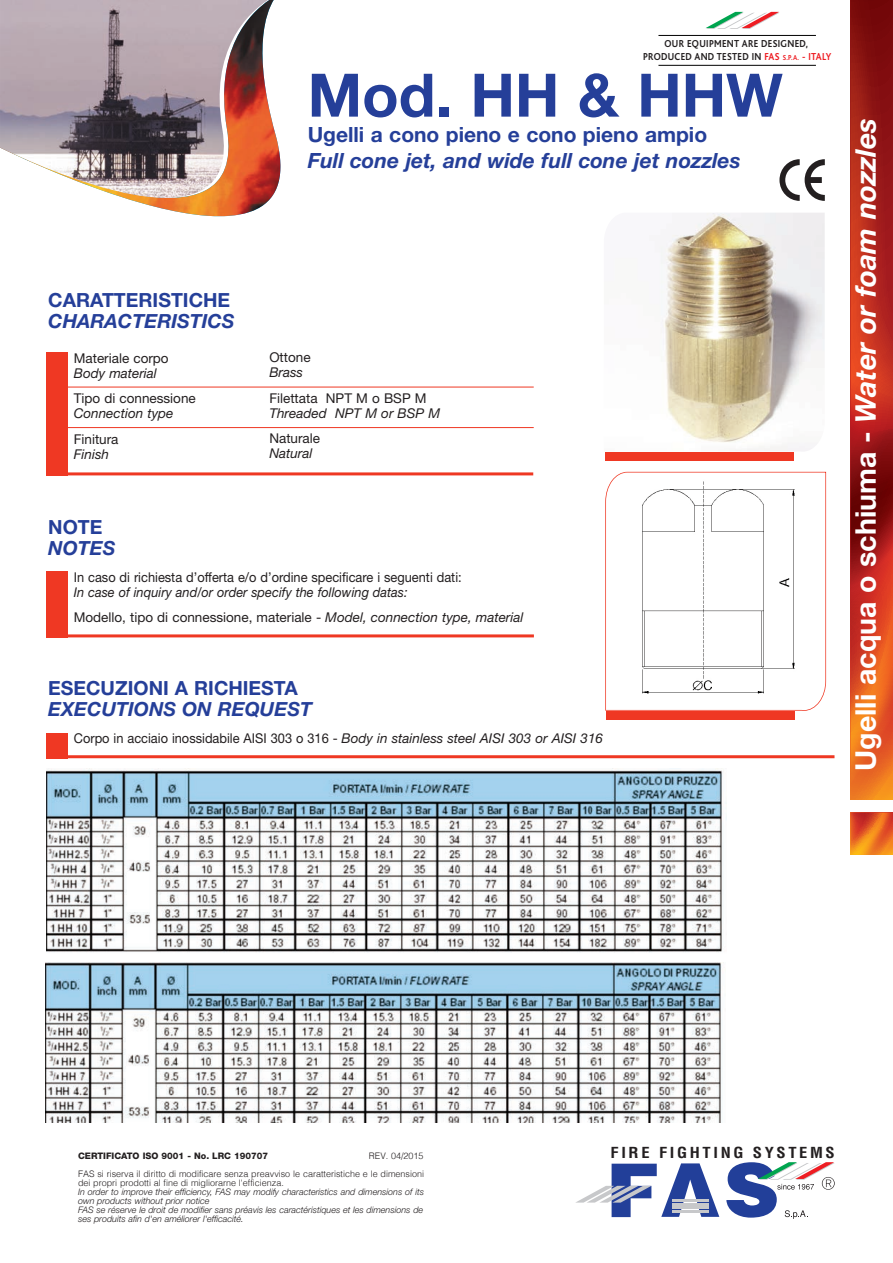
<style>
.page{position:relative;width:893px;height:1263px;background:#fff}
.page>*{position:absolute;margin:0;border:0;box-sizing:border-box;transform-origin:0 0}
.t1{font:700 60px "Helvetica Neue";color:#253f99}
.t2{font:700 28.5px "Helvetica Neue";color:#fff}
.t3{font:italic 700 21px "Helvetica Neue";color:#253f99}
.t4{font:700 21px "Helvetica Neue";color:#253f99}
.t5{font:700 19.5px "Helvetica Neue";color:#253f99}
.t6{font:italic 700 19.5px "Helvetica Neue";color:#253f99}
.t7{font:700 condensed 14.85px "Helvetica";letter-spacing:.16em;color:#231f20;scale:1.11 1}
.t8{font:13.5px "Helvetica Neue";color:#231f20;scale:.95 1}
.t9{font:italic 13.5px/25.5px "Helvetica Neue";color:#231f20;scale:.95 1}
.t10{font:13.5px "Helvetica Neue";color:#231f20}
.t11{font:italic 13.5px "Helvetica Neue";color:#231f20}
.t12{font:700 10.65px/12.9px "Bliss";letter-spacing:.035em;color:#231f20;text-align:center;scale:.9 1}
.t13{font:italic 300 9px/9px "Helvetica Neue";color:#231f20}
.t14{font:300 9px/9px "Helvetica";color:#231f20}
.t15{font:800 9px "Helvetica Neue";color:#231f20}
.s1{color:#ee1d23}
.s2{font-size:7.5px;color:#ee1d23}
.s3{font-style:normal}
.s4{font-style:italic}
</style>
<div class="page">
<svg style="left:850px;top:0;width:43px;height:784px;background:#b32d1a"></svg>
<svg style="left:576px;top:1163px;width:143px;height:54px"></svg>
<svg style="left:726px;top:1162px;width:109px;height:57px"></svg>
<div style="left:47px;top:352px;width:21px;height:123px;background:#ef3823"></div>
<hr style="left:59px;top:387px;width:475px;height:1px;background:#ef3823">
<hr style="left:59px;top:427px;width:475px;height:1px;background:#ef3823">
<div style="left:47px;top:733px;width:21px;height:25px;background:#ef3823"></div>
<hr style="left:60px;top:472px;width:473px;height:3px;background:#ef3823">
<hr style="left:59px;top:755px;width:775px;height:3px;background:#ef3823">
<svg style="left:850px;top:812px;width:43px;height:43px;background:#e56921"></svg>
<div style="left:47px;top:571px;width:21px;height:66px;background:#ef3823"></div>
<hr style="left:59px;top:634px;width:475px;height:3px;background:#ef3823">
<img style="left:47px;top:768px;width:679px;height:185px">
<img style="left:46px;top:963px;width:676px;height:160px">
<div style="left:607px;top:711px;width:188px;height:9px;background:#ef3823"></div>
<svg style="left:605px;top:472px;width:221px;height:239px"></svg>
<div style="left:605px;top:452px;width:189px;height:9px;background:#ef3823"></div>
<img style="left:661px;top:213px;width:164px;height:238px">
<img style="left:125px;top:0;width:156px;height:217px">
<img style="left:0;top:0;width:268px;height:198px">
<hr style="left:658px;top:65px;width:158px;height:1px;background:#000">
<hr style="left:658px;top:35px;width:158px;height:1px;background:#000">
<svg style="left:706px;top:12px;width:73px;height:17px"></svg>
<svg style="left:779px;top:159px;width:46px;height:42px"></svg>
<p class="t12" style="left:643px;top:37px;width:211px">OUR EQUIPMENT ARE DESIGNED,<br>PRODUCED AND TESTED IN <span class="s1">FAS</span> <span class="s2">S.P.A.</span> <span class="s1">- ITALY</span></p>
<h1 class="t1" style="left:308px;top:58px;width:477px">Mod. HH &amp; HHW</h1>
<h3 class="t4" style="left:308px;top:122px;width:401px">Ugelli a cono pieno e cono pieno ampio</h3>
<h3 class="t3" style="left:308px;top:147px;width:434px">Full cone jet, and wide full cone jet nozzles</h3>
<h3 class="t5" style="left:48px;top:288px;width:183px">CARATTERISTICHE</h3>
<h3 class="t6" style="left:48px;top:309px;width:188px">CHARACTERISTICS</h3>
<h3 class="t10" style="left:74px;top:350px;width:96px">Materiale corpo</h3>
<h3 class="t11" style="left:74px;top:365px;width:85px">Body material</h3>
<h3 class="t10" style="left:74px;top:391px;width:124px">Tipo di connessione</h3>
<h3 class="t11" style="left:74px;top:405px;width:101px">Connection type</h3>
<h3 class="t10" style="left:74px;top:431px;width:46px">Finitura</h3>
<h3 class="t11" style="left:74px;top:446px;width:37px">Finish</h3>
<h3 class="t5" style="left:48px;top:515px;width:56px">NOTE</h3>
<h3 class="t6" style="left:48px;top:536px;width:69px">NOTES</h3>
<h3 class="t10" style="left:269px;top:349px;width:43px">Ottone</h3>
<h3 class="t11" style="left:269px;top:364px;width:35px">Brass</h3>
<h3 class="t10" style="left:269px;top:390px;width:159px">Filettata NPT M o BSP M</h3>
<h3 class="t11" style="left:269px;top:405px;width:172px">Threaded NPT M or BSP M</h3>
<h3 class="t10" style="left:269px;top:430px;width:52px">Naturale</h3>
<h3 class="t11" style="left:269px;top:445px;width:45px">Natural</h3>
<h3 class="t8" style="left:74px;top:569px;width:410px">In caso di richiesta d’offerta e/o d’ordine specificare i seguenti dati:</h3>
<h3 class="t9" style="left:74px;top:579px;width:475px">In case of inquiry and/or order specify the following datas:<br><span class="s3">Modello, tipo di connessione, materiale -</span> Model, connection type, material</h3>
<h3 class="t5" style="left:48px;top:676px;width:251px">ESECUZIONI A RICHIESTA</h3>
<h3 class="t6" style="left:48px;top:697px;width:265px">EXECUTIONS ON REQUEST</h3>
<h3 class="t8" style="left:74px;top:730px;width:559px">Corpo in acciaio inossidabile AISI 303 o 316 - <span class="s4">Body in stainless steel AISI 303 or AISI 316</span></h3>
<h2 class="t2" style="left:848px;top:771px;width:654px;rotate:-90deg">Ugelli acqua o schiuma - <span class="s4">Water or foam nozzles</span></h2>
<p class="t15" style="left:78px;top:1151px;width:192px">CERTIFICATO ISO 9001 - No. LRC 190707</p>
<p class="t14" style="left:369px;top:1151px;width:56px">REV. 04/2015</p>
<p class="t14" style="left:78px;top:1168px;width:348px">FAS si riserva il diritto di modificare senza preavviso le caratteristiche e le dimensioni dei propri prodotti al fine di migliorarne l'efficienza.</p>
<p class="t13" style="left:78px;top:1187px;width:348px">In order to improve their efficiency, FAS may modify characteristics and dimensions of its own products without prior notice<br>FAS se réserve le droit de modifier sans préavis les caractéristiques et les dimensions de ses produits afin d'en améliorer l'efficacité.</p>
<h3 class="t7" style="left:610px;top:1144px;width:204px">FIRE FIGHTING SYSTEMS</h3>
</div>
